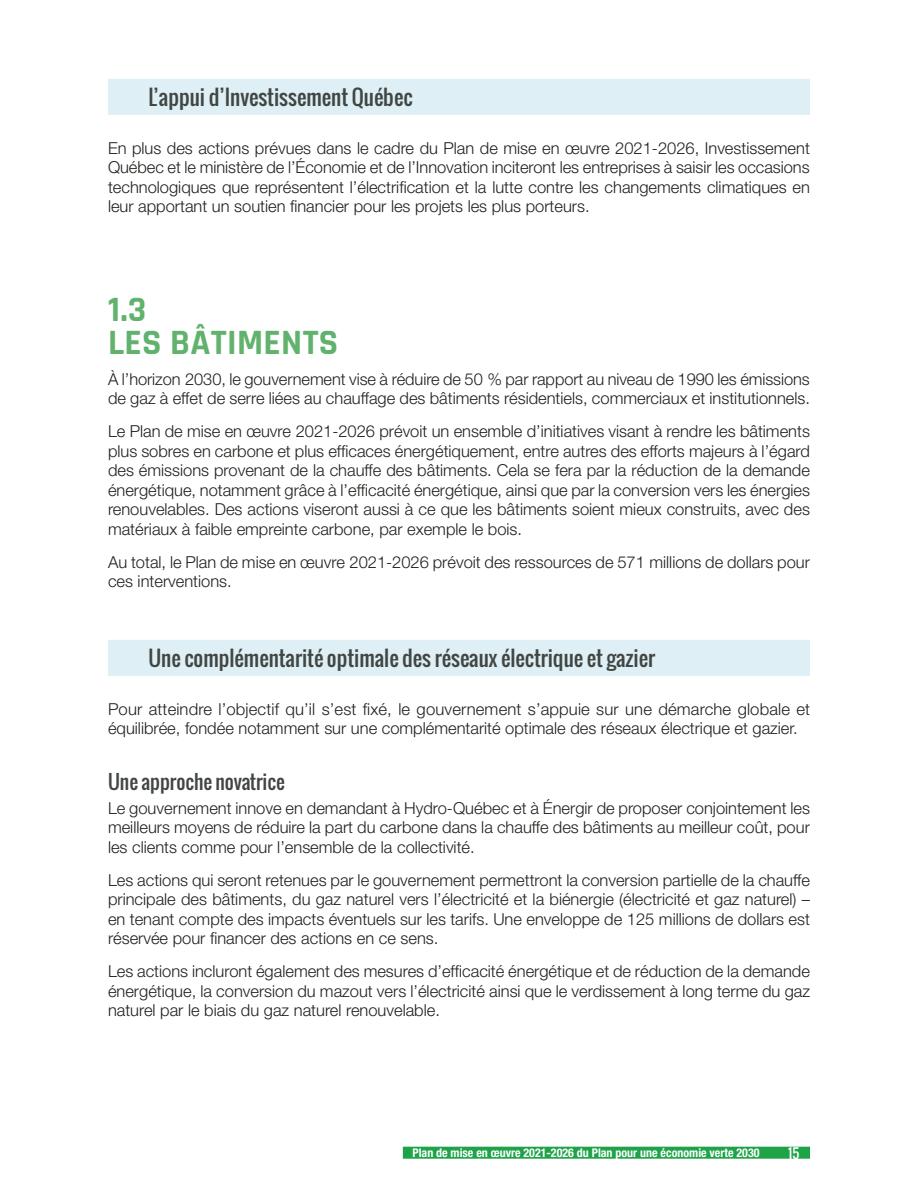
<style>
.page{position:relative;width:918px;height:1188px;background:#fff}
.page>*{position:absolute;margin:0;border:0;box-sizing:border-box;transform-origin:0 0}
.t1{font:700 36px/33px "Rajdhani";letter-spacing:.01em;color:#60b26d}
.t2{font:21px "Oswald";color:#414643}
.t3{font:19.5px "Oswald";color:#414643}
.t4{font:300 16.5px/19.5px "Helvetica Neue";color:#20221d;text-align:justify}
.t5{font:13.5px "Oswald";color:#fff}
.t6{font:700 condensed 12px "Helvetica Neue";color:#fff}
</style>
<div class="page">
<div style="left:403px;top:1147px;width:407px;height:12px;background:#1ea349"></div>
<div style="left:108px;top:79px;width:702px;height:36px;background:#deeff5"></div>
<div style="left:108px;top:640px;width:702px;height:36px;background:#deeff5"></div>
<h3 class="t2" style="left:148px;top:81px;width:266px">L’appui d’Investissement Québec</h3>
<p class="t4" style="left:108px;top:138px;width:704px">En plus des actions prévues dans le cadre du Plan de mise en œuvre 2021-2026, Investissement Québec et le ministère de l’Économie et de l’Innovation inciteront les entreprises à saisir les occasions technologiques que représentent l’électrification et la lutte contre les changements climatiques en leur apportant un soutien financier pour les projets les plus porteurs.</p>
<h2 class="t1" style="left:108px;top:294px;width:232px">1.3<br>LES BÂTIMENTS</h2>
<p class="t4" style="left:108px;top:369px;width:704px">À l’horizon 2030, le gouvernement vise à réduire de 50 % par rapport au niveau de 1990 les émissions de gaz à effet de serre liées au chauffage des bâtiments résidentiels, commerciaux et institutionnels.</p>
<p class="t4" style="left:108px;top:421px;width:704px">Le Plan de mise en œuvre 2021-2026 prévoit un ensemble d’initiatives visant à rendre les bâtiments plus sobres en carbone et plus efficaces énergétiquement, entre autres des efforts majeurs à l’égard des émissions provenant de la chauffe des bâtiments. Cela se fera par la réduction de la demande énergétique, notamment grâce à l’efficacité énergétique, ainsi que par la conversion vers les énergies renouvelables. Des actions viseront aussi à ce que les bâtiments soient mieux construits, avec des matériaux à faible empreinte carbone, par exemple le bois.</p>
<p class="t4" style="left:108px;top:552px;width:704px">Au total, le Plan de mise en œuvre 2021-2026 prévoit des ressources de 571 millions de dollars pour ces interventions.</p>
<h3 class="t2" style="left:148px;top:642px;width:508px">Une complémentarité optimale des réseaux électrique et gazier</h3>
<p class="t4" style="left:108px;top:699px;width:704px">Pour atteindre l’objectif qu’il s’est fixé, le gouvernement s’appuie sur une démarche globale et équilibrée, fondée notamment sur une complémentarité optimale des réseaux électrique et gazier.</p>
<h4 class="t3" style="left:108px;top:767px;width:178px">Une approche novatrice</h4>
<p class="t4" style="left:108px;top:798px;width:704px">Le gouvernement innove en demandant à Hydro-Québec et à Énergir de proposer conjointement les meilleurs moyens de réduire la part du carbone dans la chauffe des bâtiments au meilleur coût, pour les clients comme pour l’ensemble de la collectivité.</p>
<p class="t4" style="left:108px;top:870px;width:704px">Les actions qui seront retenues par le gouvernement permettront la conversion partielle de la chauffe principale des bâtiments, du gaz naturel vers l’électricité et la biénergie (électricité et gaz naturel) – en tenant compte des impacts éventuels sur les tarifs. Une enveloppe de 125 millions de dollars est réservée pour financer des actions en ce sens.</p>
<p class="t4" style="left:108px;top:961px;width:704px">Les actions incluront également des mesures d’efficacité énergétique et de réduction de la demande énergétique, la conversion du mazout vers l’électricité ainsi que le verdissement à long terme du gaz naturel par le biais du gaz naturel renouvelable.</p>
<p class="t6" style="left:412px;top:1146px;width:349px">Plan de mise en œuvre 2021-2026 du Plan pour une économie verte 2030</p>
<p class="t5" style="left:788px;top:1143px;width:13px">15</p>
</div>
